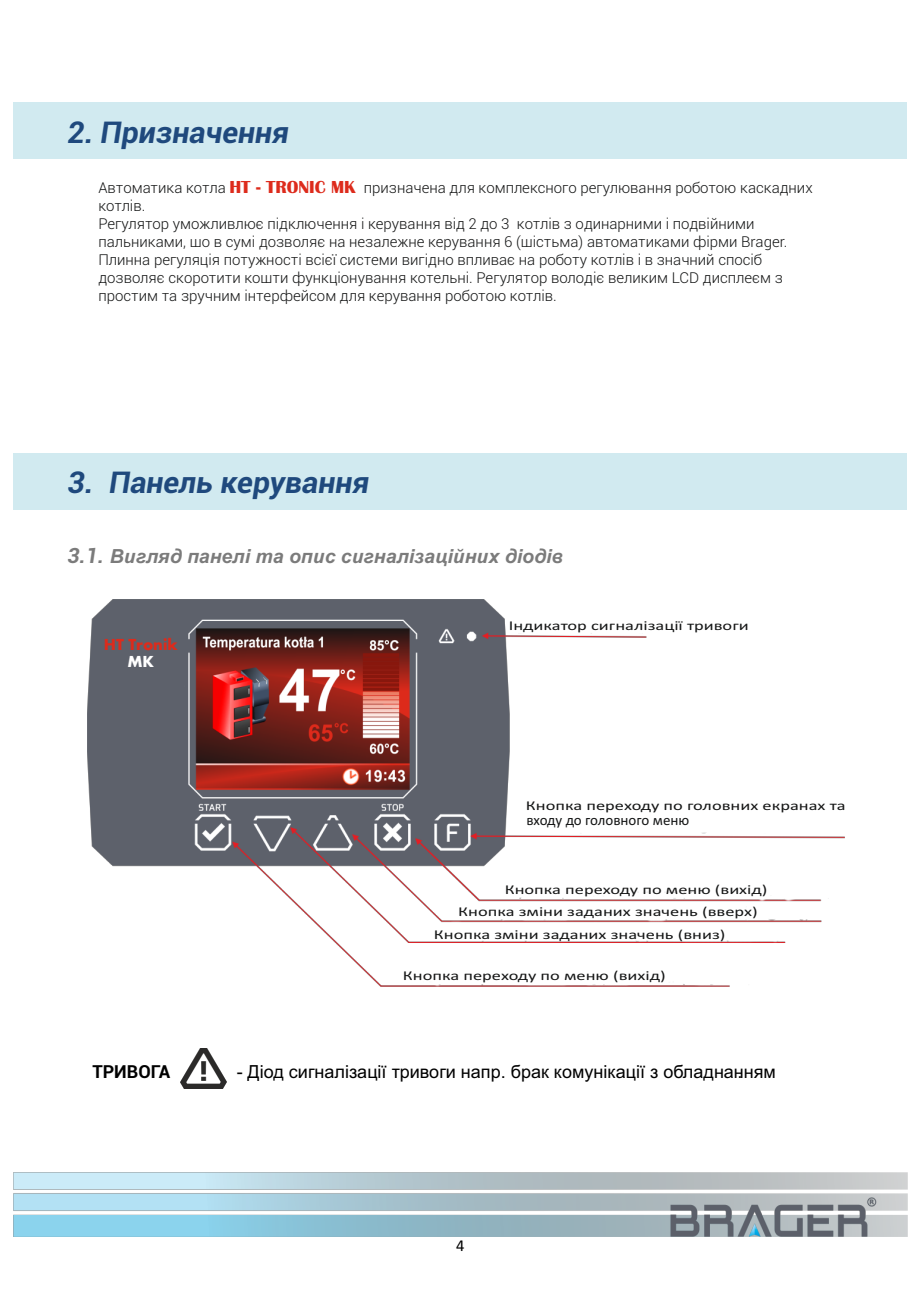
<style>
.page{position:relative;width:920px;height:1289px;background:#fff}
.page>*{position:absolute;margin:0;border:0;box-sizing:border-box;transform-origin:0 0}
.t1{font:italic 700 30px "Roboto";color:#1f497d}
.t2{font:italic 700 19.5px "Arial";color:#7b7b7b}
.t3{font:18px "Arial";color:#000}
.t4{font:700 18px "Roboto";color:#000}
.t5{font:700 16.65px "Aharoni";color:#dd2b1c}
.t6{font:700 16.65px "Aharoni";color:#fff}
.t7{font:16.5px "Calibri";color:#000}
.t8{font:300 15px/18px "Roboto";color:#151616}
.t9{font:15px "Calibri";color:#151616}
.t10{font:13.5px "Calibri";color:#151616;scale:1.37 1}
.s1{font-family:"Britannic";font-weight:700;font-size:18px;color:#dd2b1c}
.s2{font-family:"Roboto";font-size:21px}
</style>
<div class="page">
<img style="left:14px;top:1172px;width:893px;height:64px">
<div style="left:14px;top:103px;width:892px;height:56px;background:#d1eaf0"></div>
<div style="left:14px;top:453px;width:892px;height:56px;background:#d1eaf0"></div>
<img style="left:87px;top:599px;width:757px;height:387px">
<img style="left:180px;top:1048px;width:46px;height:40px">
<h1 class="t1" style="left:68px;top:121px;width:223px">2. Призначення</h1>
<p class="t8" style="left:98px;top:180px;width:715px">Автоматика котла <span class="s1">HT - TRONIC MK</span> призначена для комплексного регулювання роботою каскадних котлів.<br>Регулятор уможливлює підключення і керування від 2 до 3 котлів з одинарними і подвійними пальниками, що в сумі дозволяє на незалежне керування 6 (шістьма) автоматиками фірми Brager.<br>Плинна регуляція потужності всієї системи вигідно впливає на роботу котлів і в значний спосіб дозволяє скоротити кошти функціонування котельні. Регулятор володіє великим LCD дисплеєм з простим та зручним інтерфейсом для керування роботою котлів.</p>
<h1 class="t1" style="left:68px;top:470px;width:303px">3. Панель керування</h1>
<h2 class="t2" style="left:68px;top:549px;width:497px"><span class="s2">3.1.</span> Вигляд панелі та опис сигналізаційних діодів</h2>
<p class="t5" style="left:104px;top:638px;width:75px">HT Tronik</p>
<p class="t6" style="left:127px;top:654px;width:28px">MK</p>
<p class="t10" style="left:509px;top:620px;width:177px">Індикатор сигналізації тривоги</p>
<p class="t10" style="left:526px;top:800px;width:235px">Кнопка переходу по головних екранах та</p>
<p class="t9" style="left:526px;top:814px;width:164px">входу до головного меню</p>
<p class="t10" style="left:504px;top:883px;width:193px">Кнопка переходу по меню (вихід)</p>
<p class="t10" style="left:434px;top:928px;width:214px">Кнопка зміни заданих значень (вниз)</p>
<p class="t10" style="left:403px;top:969px;width:193px">Кнопка переходу по меню (вихід)</p>
<p class="t10" style="left:458px;top:906px;width:220px">Кнопка зміни заданих значень (вверх)</p>
<p class="t4" style="left:92px;top:1064px;width:79px">ТРИВОГА</p>
<p class="t3" style="left:237px;top:1064px;width:540px">- Діод сигналізації тривоги напр. брак комунікації з обладнанням</p>
<p class="t3" style="left:737px;top:1064px;width:7px">.</p>
<p class="t7" style="left:456px;top:1238px;width:10px">4</p>
</div>
